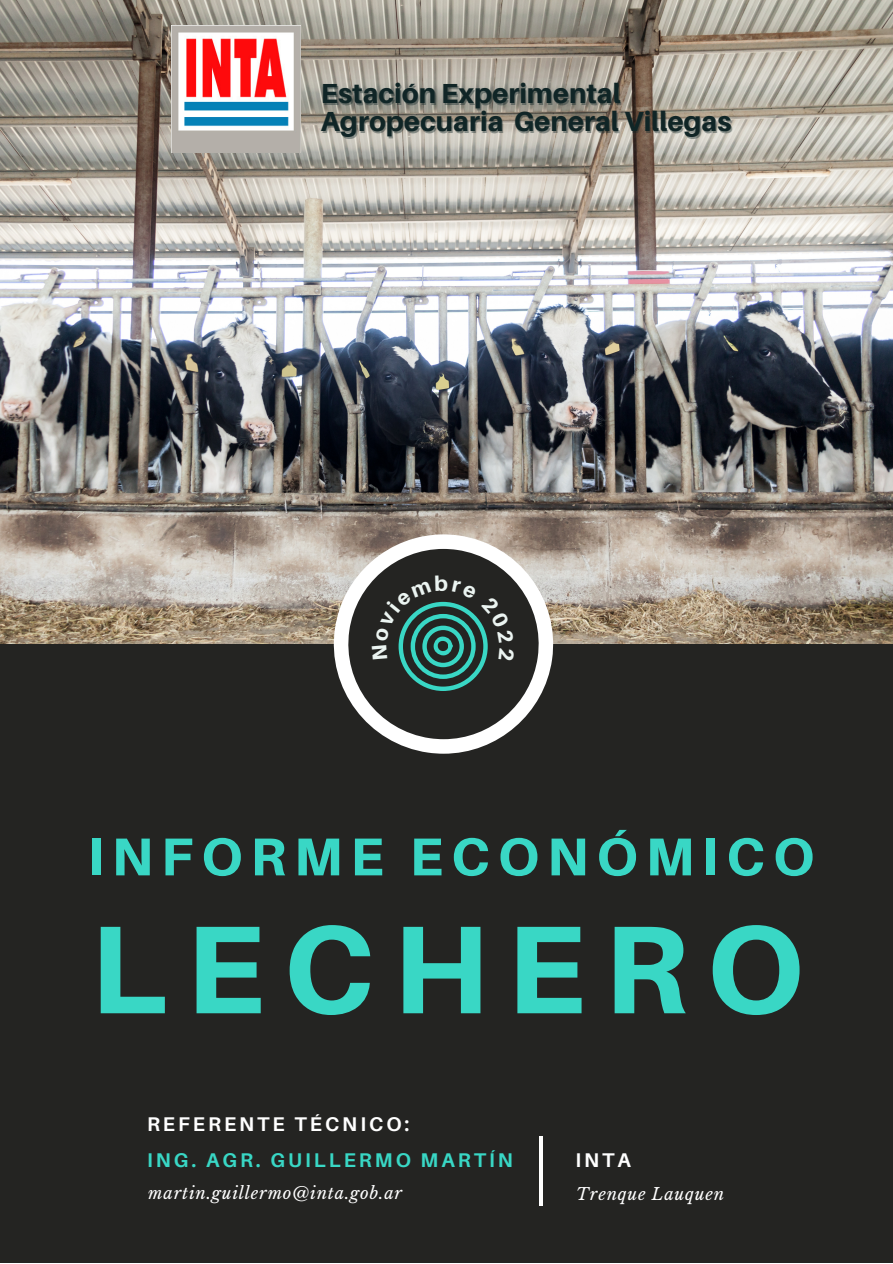
<style>
.page{position:relative;width:893px;height:1264px;background:#fff}
.page>*{position:absolute;margin:0;border:0;box-sizing:border-box;transform-origin:0 0}
.t1{font:800 125.25px "Aileron";letter-spacing:.15em;color:#39d7c5}
.t2{font:800 53.25px "Aileron";letter-spacing:.15em;color:#39d7c5}
.t3{font:800 27.6px/28px "Aileron";color:#102526}
.t4{font:700 19.8px "Aileron";letter-spacing:.15em;color:#39d7c5}
.t5{font:700 19.8px "Aileron";letter-spacing:.15em;color:#fff}
.t6{font:italic 16.5px "Libre Baskerville";letter-spacing:.05em;color:#fff}
</style>
<div class="page">
<img style="left:0;top:0;width:892px;height:644px">
<div style="left:0;top:644px;width:892px;height:618px;background:#242422"></div>
<svg style="left:334px;top:534px;width:219px;height:219px"></svg>
<hr style="left:539px;top:1135px;width:4px;height:70px;background:#fff">
<img style="left:171px;top:26px;width:129px;height:127px">
<svg style="left:341px;top:541px;width:205px;height:205px"></svg>
<p class="t3" style="left:321px;top:79px;width:412px">Estación Experimental<br>Agropecuaria General Villegas</p>
<h2 class="t2" style="left:88px;top:823px;width:728px">INFORME ECONÓMICO</h2>
<h1 class="t1" style="left:90px;top:891px;width:714px">LECHERO</h1>
<p class="t5" style="left:147px;top:1111px;width:264px">REFERENTE TÉCNICO:</p>
<p class="t4" style="left:147px;top:1147px;width:367px">ING. AGR. GUILLERMO MARTÍN</p>
<p class="t6" style="left:148px;top:1183px;width:255px">martin.guillermo@inta.gob.ar</p>
<p class="t5" style="left:575px;top:1147px;width:57px">INTA</p>
<p class="t6" style="left:576px;top:1183px;width:149px">Trenque Lauquen</p>
</div>
